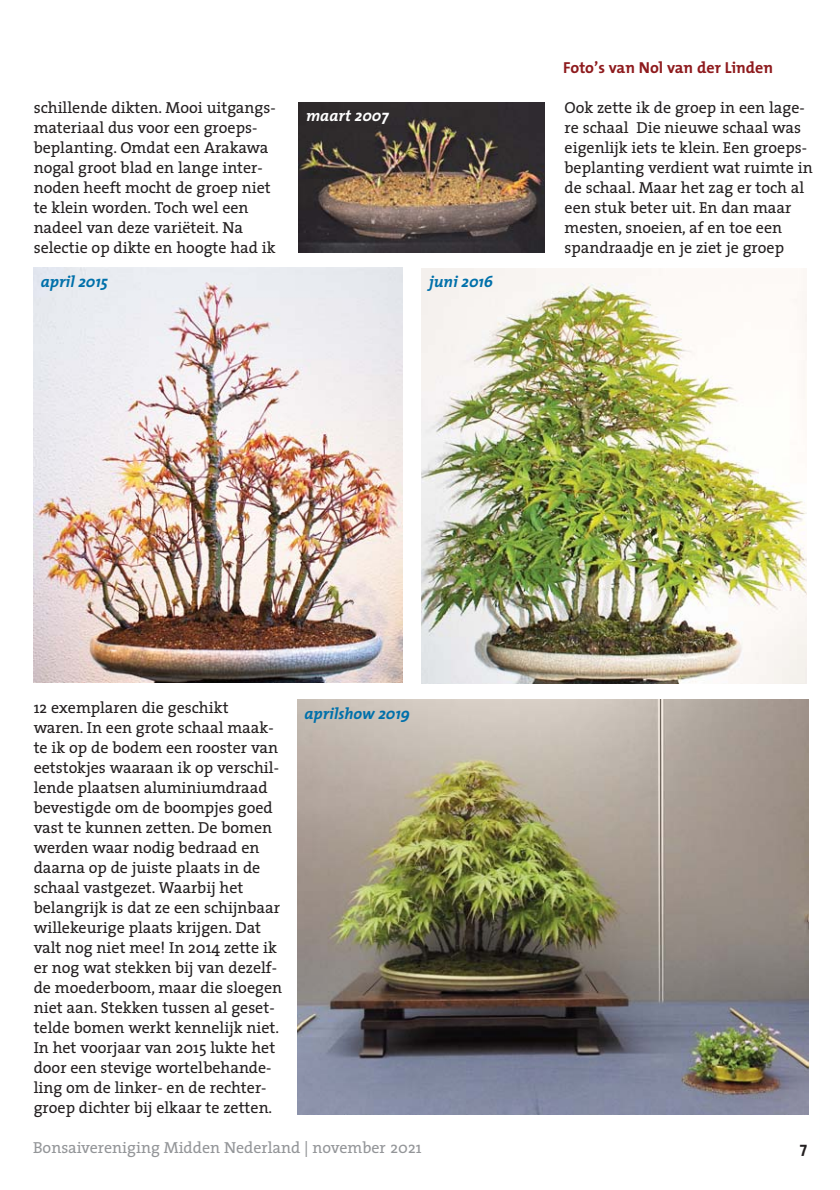
<style>
.page{position:relative;width:840px;height:1190px;background:#fff}
.page>*{position:absolute;margin:0;border:0;box-sizing:border-box;transform-origin:0 0}
.t1{font:16px/20px "The Serif";color:#231f20}
.t2{font:16px "The Serif";color:#939598}
.t3{font:italic 700 16px "The Mix";color:#0070aa}
.t4{font:700 16px "The Mix";color:#8e1a1d}
.t5{font:italic 700 16px "The Mix";color:#fff}
.t6{font:700 16px "The Mix";color:#231f20}
</style>
<div class="page">
<img style="left:34px;top:268px;width:368px;height:415px">
<img style="left:298px;top:102px;width:247px;height:150px">
<img style="left:421px;top:269px;width:386px;height:415px">
<img style="left:298px;top:700px;width:510px;height:415px">
<p class="t1" style="left:34px;top:100px;width:244px">schillende dikten. Mooi uitgangs&shy;materiaal dus voor een groeps - beplanting. Omdat een Arakawa nogal groot blad en lange inter - noden heeft mocht de groep niet te klein worden. Toch wel een nadeel van deze variëteit. Na selectie op dikte en hoogte had ik</p>
<p class="t5" style="left:306px;top:109px;width:84px">maart 2007</p>
<p class="t3" style="left:41px;top:275px;width:69px">april 2015</p>
<p class="t3" style="left:429px;top:275px;width:66px">juni 2016</p>
<p class="t4" style="left:563px;top:62px;width:211px">Foto’s van Nol van der Linden</p>
<p class="t1" style="left:565px;top:100px;width:250px">Ook zette ik de groep in een lage&shy;re schaal Die nieuwe schaal was eigenlijk iets te klein. Een groeps&shy;beplanting verdient wat ruimte in de schaal. Maar het zag er toch al een stuk beter uit. En dan maar mesten, snoeien, af en toe een spandraadje en je ziet je groep</p>
<p class="t1" style="left:34px;top:700px;width:250px">12 exemplaren die geschikt waren. In een grote schaal maak&shy;te ik op de bodem een rooster van eetstokjes waaraan ik op verschil&shy;lende plaatsen aluminiumdraad bevestigde om de boompjes goed vast te kunnen zetten. De bomen werden waar nodig bedraad en daarna op de juiste plaats in de schaal vastgezet. Waarbij het belangrijk is dat ze een schijnbaar willekeurige plaats krijgen. Dat valt nog niet mee! In 2014 zette ik er nog wat stekken bij van dezelf&shy;de moederboom, maar die sloegen niet aan. Stekken tussen al geset&shy;telde bomen werkt kennelijk niet.<br>In het voorjaar van 2015 lukte het door een stevige wortelbehande&shy;ling om de linker- en de rechter&shy;groep dichter bij elkaar te zetten.</p>
<p class="t3" style="left:304px;top:707px;width:107px">aprilshow 2019</p>
<p class="t2" style="left:33px;top:1141px;width:390px">Bonsaivereniging Midden Nederland | november 2021</p>
<p class="t6" style="left:800px;top:1141px;width:9px">7</p>
</div>
